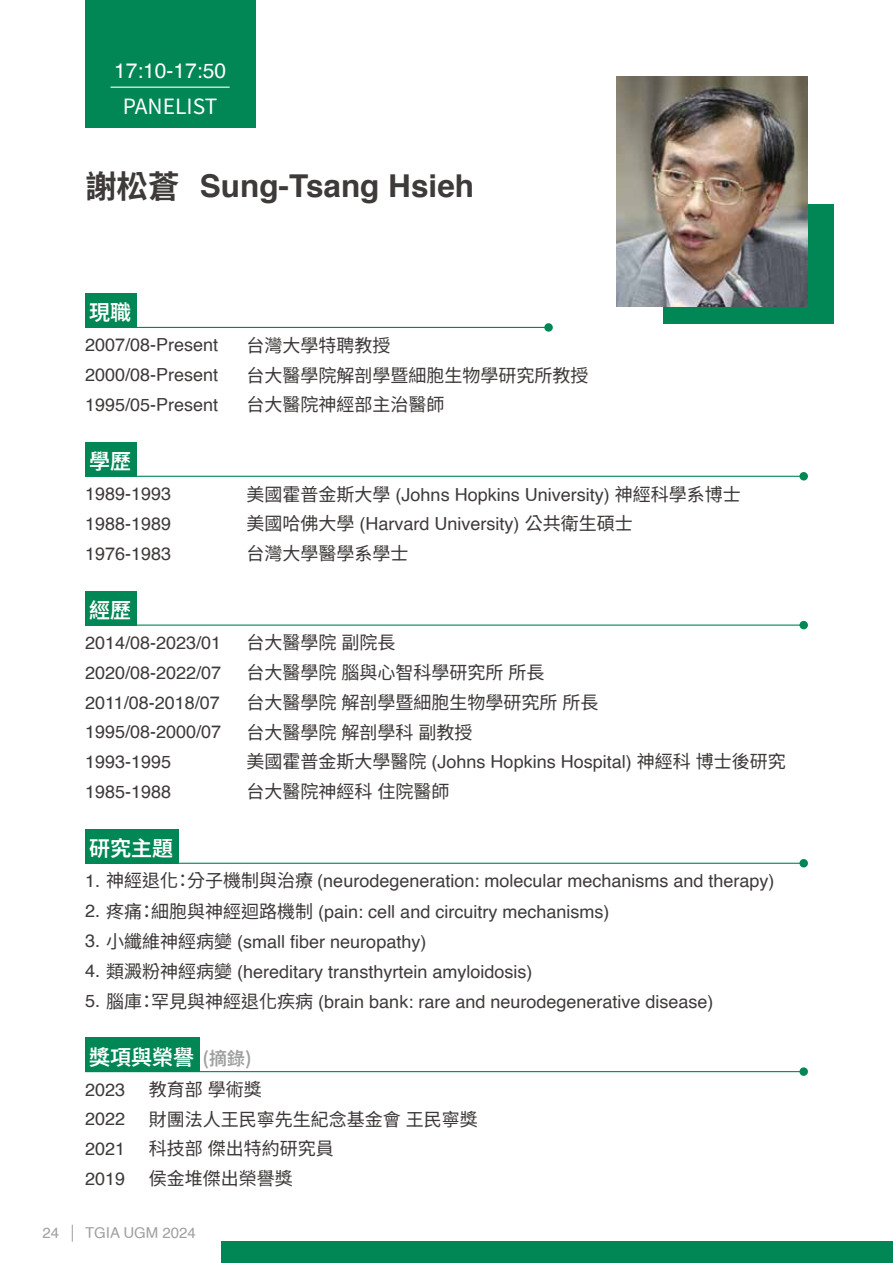
<style>
.page{position:relative;width:893px;height:1263px;background:#fff}
.page>*{position:absolute;margin:0;border:0;box-sizing:border-box;transform-origin:0 0}
.t1{font:700 31.5px "Helvetica";color:#3e3a39}
.t2{font:600 21px "Noto Sans TC";color:#fff}
.t3{font:21px "Helvetica";color:#fff}
.t4{font:21px "Noto Sans TC";color:#fff}
.t5{font:18px "Helvetica";color:#3e3a39}
.t6{font:18px "Noto Sans TC";color:#3e3a39}
.t7{font:15px "Helvetica";color:#9fa0a0}
.s1{font-family:"Noto Sans TC"}
.s2{font-size:18px;color:#9fa0a0}
</style>
<div class="page">
<div style="left:663px;top:204px;width:170px;height:119px;background:#008755"></div>
<div style="left:85px;top:0;width:170px;height:128px;background:#008755"></div>
<div style="left:85px;top:293px;width:51px;height:34px;background:#008755"></div>
<div style="left:85px;top:442px;width:51px;height:34px;background:#008755"></div>
<div style="left:85px;top:591px;width:51px;height:34px;background:#008755"></div>
<div style="left:85px;top:829px;width:94px;height:34px;background:#008755"></div>
<div style="left:85px;top:1037px;width:115px;height:34px;background:#008755"></div>
<hr style="left:85px;top:327px;width:464px;height:1px;background:#008755">
<div style="left:544px;top:323px;width:9px;height:9px;background:#008755;border-radius:50%"></div>
<hr style="left:85px;top:476px;width:719px;height:1px;background:#008755">
<div style="left:799px;top:472px;width:9px;height:8px;background:#008755;border-radius:50%"></div>
<hr style="left:85px;top:624px;width:719px;height:2px;background:#008755">
<div style="left:799px;top:621px;width:9px;height:8px;background:#008755;border-radius:50%"></div>
<hr style="left:85px;top:1071px;width:719px;height:1px;background:#008755">
<div style="left:799px;top:1067px;width:9px;height:9px;background:#008755;border-radius:50%"></div>
<hr style="left:85px;top:863px;width:719px;height:1px;background:#008755">
<div style="left:799px;top:859px;width:9px;height:8px;background:#008755;border-radius:50%"></div>
<div style="left:221px;top:1242px;width:672px;height:21px;background:#008755"></div>
<svg style="left:72px;top:1225px;width:1px;height:17px"></svg>
<img style="left:617px;top:77px;width:191px;height:229px">
<hr style="left:111px;top:87px;width:119px;height:1px;background:#fff">
<p class="t3" style="left:114px;top:54px;width:114px">17:10-17:50</p>
<p class="t4" style="left:123px;top:95px;width:96px">PANELIST</p>
<h1 class="t1" style="left:85px;top:161px;width:391px"><span class="s1">謝松蒼</span> Sung-Tsang Hsieh</h1>
<p class="t2" style="left:89px;top:301px;width:44px">現職</p>
<p class="t5" style="left:85px;top:331px;width:135px">2007/08-Present</p>
<p class="t6" style="left:247px;top:335px;width:145px">台灣大學特聘教授</p>
<p class="t5" style="left:85px;top:361px;width:135px">2000/08-Present</p>
<p class="t6" style="left:247px;top:365px;width:343px">台大醫學院解剖學暨細胞生物學研究所教授</p>
<p class="t5" style="left:85px;top:391px;width:135px">1995/05-Present</p>
<p class="t6" style="left:247px;top:395px;width:199px">台大醫院神經部主治醫師</p>
<p class="t2" style="left:89px;top:450px;width:44px">學歷</p>
<p class="t5" style="left:85px;top:480px;width:88px">1989-1993</p>
<p class="t5" style="left:247px;top:480px;width:496px"><span class="s1">美國霍普金斯大學</span> (Johns Hopkins University) <span class="s1">神經科學系博士</span></p>
<p class="t5" style="left:85px;top:510px;width:88px">1988-1989</p>
<p class="t5" style="left:247px;top:510px;width:388px"><span class="s1">美國哈佛大學</span> (Harvard University) <span class="s1">公共衛生碩士</span></p>
<p class="t5" style="left:85px;top:539px;width:88px">1976-1983</p>
<p class="t6" style="left:247px;top:543px;width:163px">台灣大學醫學系學士</p>
<p class="t2" style="left:89px;top:598px;width:44px">經歷</p>
<p class="t5" style="left:85px;top:629px;width:138px">2014/08-2023/01</p>
<p class="t6" style="left:247px;top:633px;width:151px">台大醫學院副院長</p>
<p class="t5" style="left:85px;top:658px;width:138px">2020/08-2022/07</p>
<p class="t6" style="left:247px;top:662px;width:300px">台大醫學院腦與心智科學研究所所長</p>
<p class="t5" style="left:85px;top:688px;width:136px">2011/08-2018/07</p>
<p class="t6" style="left:247px;top:692px;width:354px">台大醫學院解剖學暨細胞生物學研究所所長</p>
<p class="t5" style="left:85px;top:718px;width:138px">1995/08-2000/07</p>
<p class="t6" style="left:247px;top:722px;width:228px">台大醫學院解剖學科副教授</p>
<p class="t5" style="left:85px;top:748px;width:88px">1993-1995</p>
<p class="t5" style="left:247px;top:748px;width:541px"><span class="s1">美國霍普金斯大學醫院</span> (Johns Hopkins Hospital) <span class="s1">神經科博士後研究</span></p>
<p class="t5" style="left:85px;top:778px;width:88px">1985-1988</p>
<p class="t6" style="left:247px;top:781px;width:205px">台大醫院神經科住院醫師</p>
<p class="t2" style="left:89px;top:837px;width:86px">研究主題</p>
<p class="t5" style="left:85px;top:867px;width:691px">1. <span class="s1">神經退化：分子機制與治療</span> (neurodegeneration: molecular mechanisms and therapy)</p>
<p class="t5" style="left:85px;top:897px;width:526px">2. <span class="s1">疼痛：細胞與神經迴路機制</span> (pain: cell and circuitry mechanisms)</p>
<p class="t5" style="left:85px;top:927px;width:343px">3. <span class="s1">小纖維神經病變</span> (small fiber neuropathy)</p>
<p class="t5" style="left:85px;top:957px;width:449px">4. <span class="s1">類澱粉神經病變</span> (hereditary transthyrtein amyloidosis)</p>
<p class="t5" style="left:85px;top:987px;width:630px">5. <span class="s1">腦庫：罕見與神經退化疾病</span> (brain bank: rare and neurodegenerative disease)</p>
<p class="t2" style="left:89px;top:1045px;width:164px">獎項與榮譽 <span class="s2">(摘錄)</span></p>
<p class="t5" style="left:85px;top:1075px;width:42px">2023</p>
<p class="t6" style="left:149px;top:1079px;width:115px">教育部學術獎</p>
<p class="t5" style="left:85px;top:1105px;width:42px">2022</p>
<p class="t6" style="left:149px;top:1109px;width:331px">財團法人王民寧先生紀念基金會王民寧獎</p>
<p class="t5" style="left:85px;top:1135px;width:42px">2021</p>
<p class="t6" style="left:149px;top:1139px;width:187px">科技部傑出特約研究員</p>
<p class="t5" style="left:85px;top:1164px;width:42px">2019</p>
<p class="t6" style="left:149px;top:1168px;width:145px">侯金堆傑出榮譽獎</p>
<p class="t7" style="left:43px;top:1221px;width:18px">24</p>
<p class="t7" style="left:85px;top:1221px;width:112px">TGIA UGM 2024</p>
</div>
